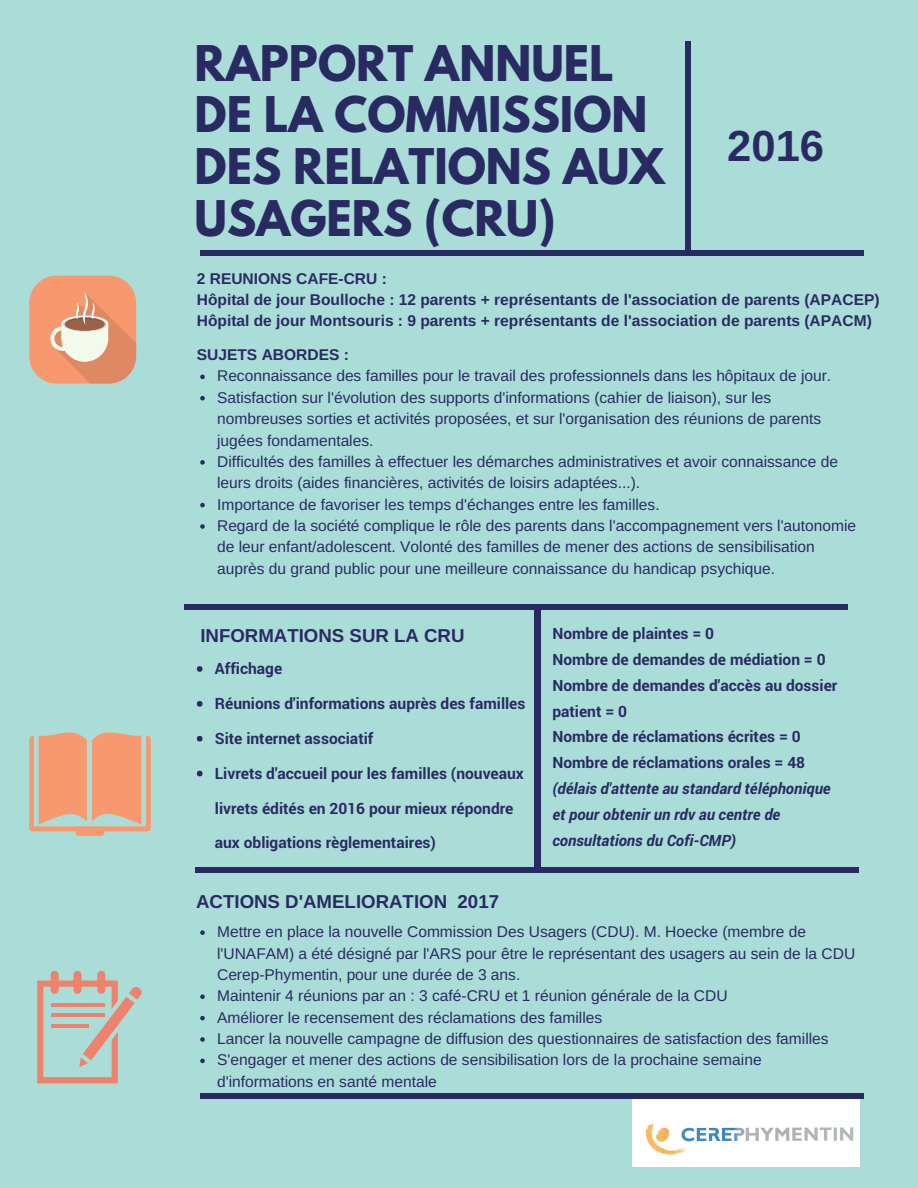
<style>
.page{position:relative;width:918px;height:1188px;background:#abddd8}
.page>*{position:absolute;margin:0;border:0;box-sizing:border-box;transform-origin:0 0}
.t1{font:700 43.65px/51.8px "League Spartan";color:#2a2a63}
.t2{font:700 43.65px "Arimo";color:#2a2a63}
.t3{font:700 18.75px "Arimo";color:#2a2a63}
.t4{font:15.6px/21.3px "Arimo";color:#2a2a63}
.t5{font:700 15.6px/25.8px "Roboto";color:#2a2a63}
.t6{font:700 15.6px/21.3px "Arimo";color:#2a2a63}
.t7{font:italic 700 15.6px/25.8px "Roboto";color:#2a2a63}
</style>
<div class="page">
<div style="left:200px;top:250px;width:663px;height:5px;background:#2a2a63"></div>
<div style="left:184px;top:604px;width:664px;height:6px;background:#2a2a63"></div>
<div style="left:195px;top:867px;width:664px;height:6px;background:#2a2a63"></div>
<div style="left:200px;top:1094px;width:663px;height:5px;background:#2a2a63"></div>
<div style="left:534px;top:610px;width:7px;height:263px;background:#2a2a63"></div>
<div style="left:686px;top:41px;width:5px;height:209px;background:#2a2a63"></div>
<svg style="left:197px;top:666px;width:5px;height:6px"></svg>
<svg style="left:197px;top:701px;width:5px;height:6px"></svg>
<svg style="left:197px;top:736px;width:5px;height:6px"></svg>
<svg style="left:197px;top:771px;width:5px;height:5px"></svg>
<img style="left:632px;top:1099px;width:227px;height:68px">
<svg style="left:200px;top:375px;width:5px;height:4px"></svg>
<svg style="left:200px;top:396px;width:5px;height:4px"></svg>
<svg style="left:200px;top:460px;width:5px;height:5px"></svg>
<svg style="left:200px;top:503px;width:5px;height:4px"></svg>
<svg style="left:200px;top:524px;width:5px;height:5px"></svg>
<svg style="left:200px;top:930px;width:5px;height:5px"></svg>
<svg style="left:200px;top:994px;width:5px;height:5px"></svg>
<svg style="left:200px;top:1016px;width:5px;height:4px"></svg>
<svg style="left:200px;top:1037px;width:5px;height:5px"></svg>
<svg style="left:200px;top:1059px;width:5px;height:4px"></svg>
<div style="left:29px;top:276px;width:107px;height:108px;background:#f7986e;border-radius:27px"></div>
<svg style="left:50px;top:292px;width:86px;height:92px"></svg>
<svg style="left:29px;top:732px;width:122px;height:104px;background:#e4a887"></svg>
<svg style="left:37px;top:971px;width:105px;height:112px;background:#c0c0b5"></svg>
<h1 class="t1" style="left:195px;top:43px;width:471px">RAPPORT ANNUEL<br>DE LA COMMISSION<br>DES RELATIONS AUX<br>USAGERS (CRU)</h1>
<h1 class="t2" style="left:727px;top:121px;width:98px">2016</h1>
<p class="t6" style="left:197px;top:267px;width:684px">2 REUNIONS CAFE-CRU :<br>Hôpital de jour Boulloche : 12 parents + représentants de l'association de parents (APACEP)<br>Hôpital de jour Montsouris : 9 parents + représentants de l'association de parents (APACM)</p>
<p class="t6" style="left:197px;top:344px;width:154px">SUJETS ABORDES :</p>
<p class="t4" style="left:217px;top:365px;width:641px">Reconnaissance des familles pour le travail des professionnels dans les hôpitaux de jour.<br>Satisfaction sur l'évolution des supports d'informations (cahier de liaison), sur les nombreuses sorties et activités proposées, et sur l'organisation des réunions de parents jugées fondamentales.<br>Difficultés des familles à effectuer les démarches administratives et avoir connaissance de leurs droits (aides financières, activités de loisirs adaptées...).<br>Importance de favoriser les temps d'échanges entre les familles.<br>Regard de la société complique le rôle des parents dans l'accompagnement vers l'autonomie de leur enfant/adolescent. Volonté des familles de mener des actions de sensibilisation auprès du grand public pour une meilleure connaissance du handicap psychique.</p>
<p class="t3" style="left:200px;top:625px;width:266px">INFORMATIONS SUR LA CRU</p>
<p class="t5" style="left:215px;top:655px;width:69px">Affichage</p>
<p class="t5" style="left:215px;top:690px;width:312px">Réunions d'informations auprès des familles</p>
<p class="t5" style="left:215px;top:725px;width:160px">Site internet associatif</p>
<p class="t5" style="left:215px;top:760px;width:311px">Livrets d'accueil pour les familles (nouveaux</p>
<p class="t5" style="left:215px;top:795px;width:300px">livrets édités en 2016 pour mieux répondre</p>
<p class="t5" style="left:215px;top:829px;width:223px">aux obligations règlementaires)</p>
<p class="t3" style="left:196px;top:891px;width:304px">ACTIONS D'AMELIORATION 2017</p>
<p class="t5" style="left:552px;top:620px;width:287px">Nombre de plaintes = 0<br>Nombre de demandes de médiation = 0<br>Nombre de demandes d'accès au dossier patient = 0<br>Nombre de réclamations écrites = 0<br>Nombre de réclamations orales = 48</p>
<p class="t7" style="left:552px;top:775px;width:280px">(délais d'attente au standard téléphonique et pour obtenir un rdv au centre de consultations du Cofi-CMP)</p>
<p class="t4" style="left:217px;top:921px;width:640px">Mettre en place la nouvelle Commission Des Usagers (CDU). M. Hoecke (membre de l'UNAFAM) a été désigné par l'ARS pour être le représentant des usagers au sein de la CDU Cerep-Phymentin, pour une durée de 3 ans.<br>Maintenir 4 réunions par an : 3 café-CRU et 1 réunion générale de la CDU<br>Améliorer le recensement des réclamations des familles<br>Lancer la nouvelle campagne de diffusion des questionnaires de satisfaction des familles S'engager et mener des actions de sensibilisation lors de la prochaine semaine d'informations en santé mentale</p>
</div>
